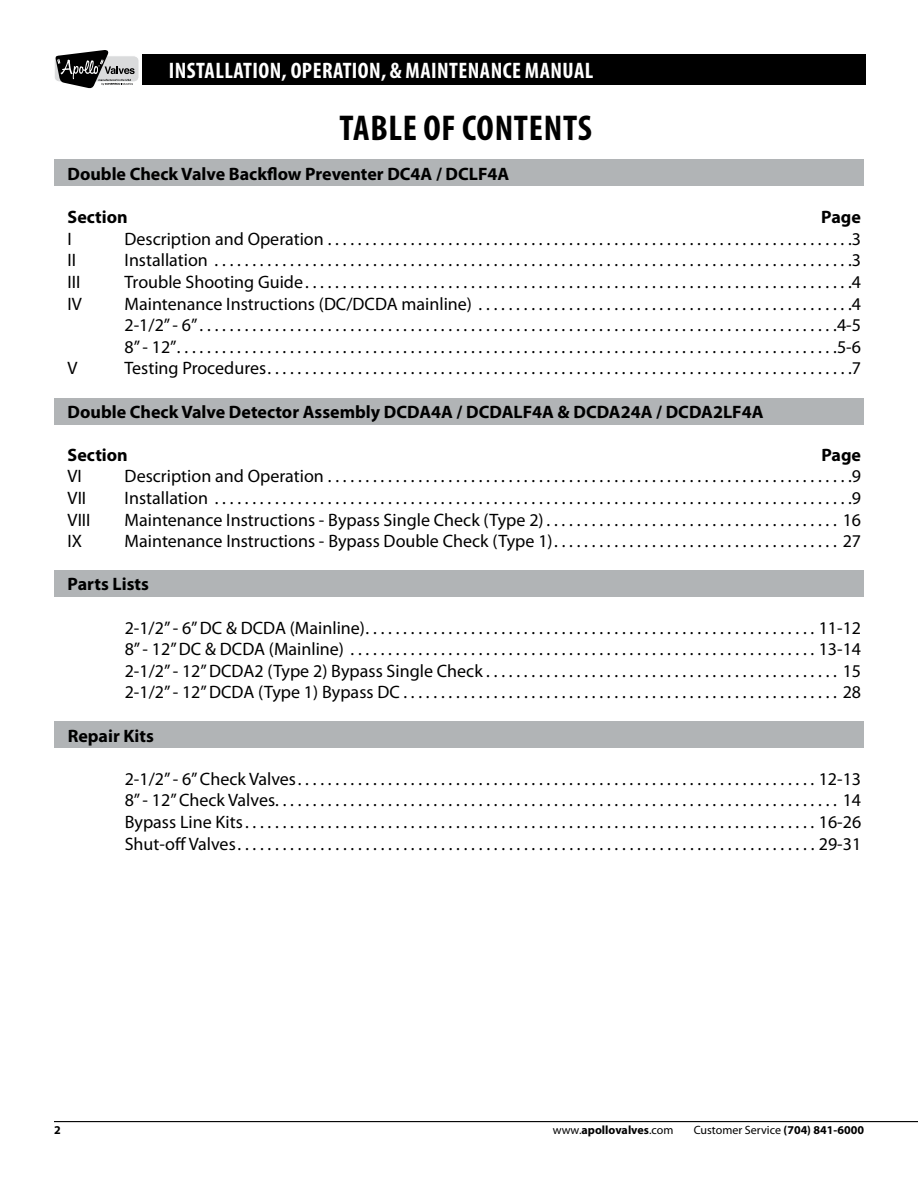
<style>
.page{position:relative;width:918px;height:1188px;background:#fff}
.page>*{position:absolute;margin:0;border:0;box-sizing:border-box;transform-origin:0 0}
.t1{font:700 condensed 36px "Myriad Pro";letter-spacing:.02em;color:#000}
.t2{font:700 condensed 22.5px "Myriad Pro";letter-spacing:.02em;color:#fff}
.t3{font:18px/21.6px "Myriad Pro";color:#000;text-align:justify}
.t4{font:700 18px "Myriad Pro";color:#000}
.t5{font:12px "Myriad Pro";color:#000}
.t6{font:700 12px "Myriad Pro";color:#000}
.s1{font-weight:400}
.s2{font-weight:700}
</style>
<div class="page">
<hr style="left:54px;top:1121px;width:864px;height:1px;background:#000">
<div style="left:142px;top:54px;width:723px;height:30px;background:#000"></div>
<svg style="left:55px;top:50px;width:84px;height:39px"></svg>
<div style="left:54px;top:159px;width:810px;height:27px;background:#b1b4b6"></div>
<div style="left:54px;top:398px;width:810px;height:27px;background:#b1b4b6"></div>
<div style="left:54px;top:570px;width:810px;height:27px;background:#b1b4b6"></div>
<div style="left:54px;top:721px;width:810px;height:27px;background:#b1b4b6"></div>
<p class="t2" style="left:169px;top:56px;width:426px">INSTALLATION, OPERATION, &amp; MAINTENANCE MANUAL</p>
<h1 class="t1" style="left:340px;top:106px;width:254px">TABLE OF CONTENTS</h1>
<p class="t4" style="left:68px;top:162px;width:443px">Double Check Valve Backflow Preventer DC4A / DCLF4A</p>
<p class="t4" style="left:68px;top:205px;width:62px">Section</p>
<p class="t4" style="left:821px;top:205px;width:41px">Page</p>
<p class="t3" style="left:68px;top:228px;width:6px">I</p>
<p class="t3" style="left:125px;top:228px;width:738px">Description and Operation . . . . . . . . . . . . . . . . . . . . . . . . . . . . . . . . . . . . . . . . . . . . . . . . . . . . . . . . . . . . . . . . . . . . . 3</p>
<p class="t3" style="left:68px;top:249px;width:10px">II</p>
<p class="t3" style="left:125px;top:249px;width:738px">Installation . . . . . . . . . . . . . . . . . . . . . . . . . . . . . . . . . . . . . . . . . . . . . . . . . . . . . . . . . . . . . . . . . . . . . . . . . . . . . . . . . . . . 3</p>
<p class="t3" style="left:68px;top:271px;width:14px">III</p>
<p class="t3" style="left:125px;top:271px;width:738px">Trouble Shooting Guide . . . . . . . . . . . . . . . . . . . . . . . . . . . . . . . . . . . . . . . . . . . . . . . . . . . . . . . . . . . . . . . . . . . . . . . . 4</p>
<p class="t3" style="left:68px;top:292px;width:16px">IV</p>
<p class="t3" style="left:125px;top:292px;width:738px">Maintenance Instructions (DC/DCDA mainline) . . . . . . . . . . . . . . . . . . . . . . . . . . . . . . . . . . . . . . . . . . . . . . . . . 4<br>2-1/2” - 6” . . . . . . . . . . . . . . . . . . . . . . . . . . . . . . . . . . . . . . . . . . . . . . . . . . . . . . . . . . . . . . . . . . . . . . . . . . . . . . . . . . . . 4-5<br>8” - 12” . . . . . . . . . . . . . . . . . . . . . . . . . . . . . . . . . . . . . . . . . . . . . . . . . . . . . . . . . . . . . . . . . . . . . . . . . . . . . . . . . . . . . . . 5-6</p>
<p class="t3" style="left:68px;top:357px;width:12px">V</p>
<p class="t3" style="left:125px;top:357px;width:738px">Testing Procedures . . . . . . . . . . . . . . . . . . . . . . . . . . . . . . . . . . . . . . . . . . . . . . . . . . . . . . . . . . . . . . . . . . . . . . . . . . . . . 7</p>
<p class="t4" style="left:68px;top:400px;width:697px">Double Check Valve Detector Assembly DCDA4A / DCDALF4A &amp; DCDA24A / DCDA2LF4A</p>
<p class="t4" style="left:68px;top:443px;width:62px">Section</p>
<p class="t4" style="left:821px;top:443px;width:41px">Page</p>
<p class="t3" style="left:68px;top:465px;width:16px">VI</p>
<p class="t3" style="left:125px;top:465px;width:738px">Description and Operation . . . . . . . . . . . . . . . . . . . . . . . . . . . . . . . . . . . . . . . . . . . . . . . . . . . . . . . . . . . . . . . . . . . . . 9</p>
<p class="t3" style="left:68px;top:487px;width:20px">VII</p>
<p class="t3" style="left:125px;top:487px;width:738px">Installation . . . . . . . . . . . . . . . . . . . . . . . . . . . . . . . . . . . . . . . . . . . . . . . . . . . . . . . . . . . . . . . . . . . . . . . . . . . . . . . . . . . . 9</p>
<p class="t3" style="left:68px;top:508px;width:24px">VIII</p>
<p class="t3" style="left:125px;top:508px;width:738px">Maintenance Instructions - Bypass Single Check (Type 2) . . . . . . . . . . . . . . . . . . . . . . . . . . . . . . . . . . . . . . . 16</p>
<p class="t3" style="left:68px;top:530px;width:16px">IX</p>
<p class="t3" style="left:125px;top:530px;width:738px">Maintenance Instructions - Bypass Double Check (Type 1) . . . . . . . . . . . . . . . . . . . . . . . . . . . . . . . . . . . . . . 27</p>
<p class="t4" style="left:68px;top:573px;width:83px">Parts Lists</p>
<p class="t3" style="left:125px;top:616px;width:738px">2-1/2” - 6” DC &amp; DCDA (Mainline) . . . . . . . . . . . . . . . . . . . . . . . . . . . . . . . . . . . . . . . . . . . . . . . . . . . . . . . . . . . . 11-12<br>8” - 12” DC &amp; DCDA (Mainline) . . . . . . . . . . . . . . . . . . . . . . . . . . . . . . . . . . . . . . . . . . . . . . . . . . . . . . . . . . . . . . 13-14<br>2-1/2” - 12” DCDA2 (Type 2) Bypass Single Check . . . . . . . . . . . . . . . . . . . . . . . . . . . . . . . . . . . . . . . . . . . . . . . 15<br>2-1/2” - 12” DCDA (Type 1) Bypass DC . . . . . . . . . . . . . . . . . . . . . . . . . . . . . . . . . . . . . . . . . . . . . . . . . . . . . . . . . . 28</p>
<p class="t4" style="left:68px;top:724px;width:88px">Repair Kits</p>
<p class="t3" style="left:125px;top:768px;width:738px">2-1/2” - 6” Check Valves . . . . . . . . . . . . . . . . . . . . . . . . . . . . . . . . . . . . . . . . . . . . . . . . . . . . . . . . . . . . . . . . . . . . . 12-13<br>8” - 12” Check Valves . . . . . . . . . . . . . . . . . . . . . . . . . . . . . . . . . . . . . . . . . . . . . . . . . . . . . . . . . . . . . . . . . . . . . . . . . . . 14<br>Bypass Line Kits . . . . . . . . . . . . . . . . . . . . . . . . . . . . . . . . . . . . . . . . . . . . . . . . . . . . . . . . . . . . . . . . . . . . . . . . . . . . 16-26<br>Shut-off Valves . . . . . . . . . . . . . . . . . . . . . . . . . . . . . . . . . . . . . . . . . . . . . . . . . . . . . . . . . . . . . . . . . . . . . . . . . . . . . 29-31</p>
<p class="t6" style="left:54px;top:1122px;width:8px">2</p>
<p class="t6" style="left:553px;top:1122px;width:122px"><span class="s1">www.</span>apollovalves<span class="s1">.com</span></p>
<p class="t5" style="left:694px;top:1123px;width:172px">Customer Service <span class="s2">(704) 841-6000</span></p>
</div>
